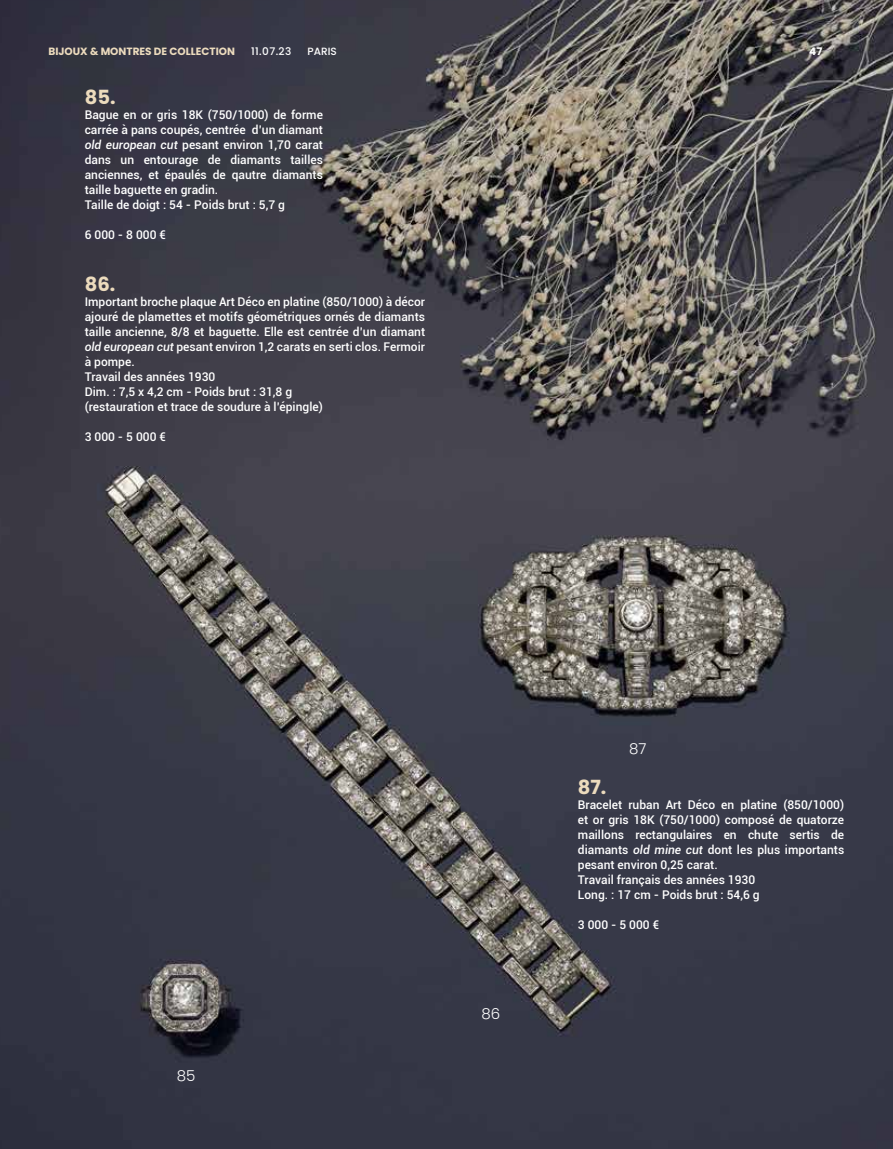
<style>
.page{position:relative;width:893px;height:1149px;background:#fff}
.page>*{position:absolute;margin:0;border:0;box-sizing:border-box;transform-origin:0 0}
.t1{font:700 19.5px "Poppins";color:#ecdbbd}
.t2{font:300 15px "Poppins";color:#fff}
.t3{font:500 12px/15px "Roboto";color:#fff}
.t4{font:700 10.5px "Poppins";color:#ecdbbd}
.t5{font:500 10.5px "Poppins";color:#fff}
.t6{font:700 10.5px "Poppins";color:#fff}
.s1{font-style:italic}
</style>
<div class="page">
<img style="left:0;top:0;width:892px;height:1149px">
<p class="t4" style="left:49px;top:45px;width:188px">BIJOUX &amp; MONTRES DE COLLECTION</p>
<p class="t5" style="left:251px;top:45px;width:42px">11.07.23</p>
<p class="t5" style="left:307px;top:45px;width:31px">PARIS</p>
<p class="t6" style="left:809px;top:45px;width:15px">47</p>
<h1 class="t1" style="left:85px;top:86px;width:32px">85.</h1>
<p class="t3" style="left:85px;top:107px;width:240px">Bague en or gris 18K (750/1000) de forme carrée à pans coupés, centrée d’un diamant <span class="s1">old european cut</span> pesant environ 1,70 carat dans un entourage de diamants tailles anciennes, et épaulés de qautre diamants taille baguette en gradin.<br>Taille de doigt : 54 - Poids brut : 5,7 g</p>
<p class="t3" style="left:85px;top:227px;width:83px">6 000 - 8 000 €</p>
<h1 class="t1" style="left:85px;top:273px;width:32px">86.</h1>
<p class="t3" style="left:85px;top:294px;width:342px">Important broche plaque Art Déco en platine (850/1000) à décor ajouré de plamettes et motifs géométriques ornés de diamants taille ancienne, 8/8 et baguette. Elle est centrée d’un diamant <span class="s1">old european cut</span> pesant environ 1,2 carats en serti clos. Fermoir à pompe.<br>Travail des années 1930<br>Dim. : 7,5 x 4,2 cm - Poids brut : 31,8 g<br>(restauration et trace de soudure à l’épingle)</p>
<p class="t3" style="left:85px;top:429px;width:83px">3 000 - 5 000 €</p>
<p class="t2" style="left:177px;top:1067px;width:20px">85</p>
<p class="t2" style="left:481px;top:1004px;width:20px">86</p>
<p class="t2" style="left:629px;top:740px;width:19px">87</p>
<h1 class="t1" style="left:577px;top:776px;width:30px">87.</h1>
<p class="t3" style="left:577px;top:797px;width:268px">Bracelet ruban Art Déco en platine (850/1000) et or gris 18K (750/1000) composé de quatorze maillons rectangulaires en chute sertis de diamants <span class="s1">old mine cut</span> dont les plus importants pesant environ 0,25 carat.<br>Travail français des années 1930<br>Long. : 17 cm - Poids brut : 54,6 g</p>
<p class="t3" style="left:577px;top:917px;width:83px">3 000 - 5 000 €</p>
</div>
